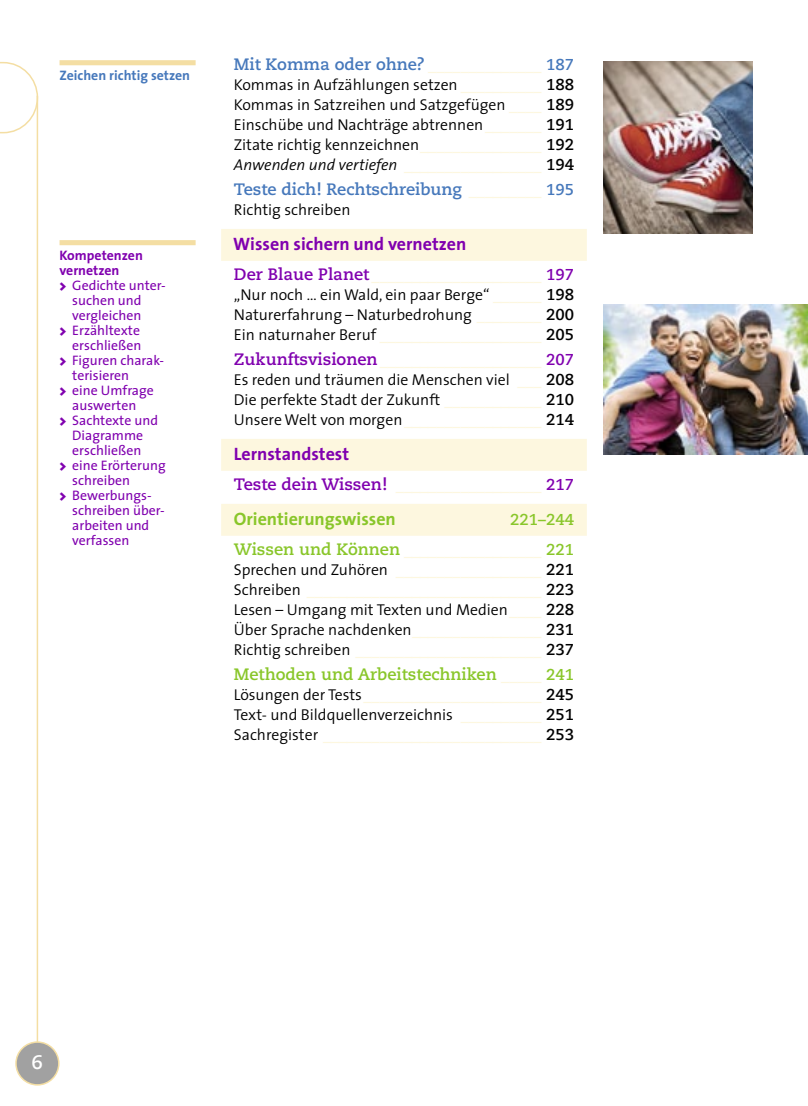
<style>
.page{position:relative;width:808px;height:1106px;background:#fff}
.page>*{position:absolute;margin:0;border:0;box-sizing:border-box;transform-origin:0 0}
.t1{font:700 19.5px "Caecilia LT Std";color:#fff}
._61_3_Inhalt_Stufe_1{font:18px "The Sans CV Bold";color:#8000af}
._61_4_Inhalt_Stufe_4{font:18px "The Sans CV Bold";color:#89c62a}
._62_2_Inhalt_Stufe_2{font:700 16.5px "Caecilia LT Std";color:#4678bb}
._62_4_Inhalt_Stufe_2{font:700 16.5px "Caecilia LT Std";color:#89c62a}
._63_Inhalt_Stufe_3{font:16.2px "The Sans CV";color:#fdf7df}
._62_3_Inhalt_Stufe_2{font:16.2px "The Sans CV";color:#fdf7df}
._62_4_Inhalt_Stufe_2-2{font:16.2px "The Sans CV";color:#fdf7df}
._63_Inhalt_Stufe_3-2{font:300 15.75px "The Sans CV Semi";color:#000}
._64_Inhalt_Stufe_4{font:italic 300 15.75px "The Sans CV Semi";color:#000}
._61_4_Inhalt_Stufe_4-2{font:700 15.75px "Caecilia LT Std";color:#89c62a}
.t2{font:13.8px "The Sans CV";color:#8000af}
.t3{font:13.8px "The Sans CV Bold";color:#4678bb}
.t4{font:13.8px "The Sans CV Bold";color:#8000af}
.s1{font-family:"The Sans CV Black"}
.s2{font-family:"The Sans CV";font-weight:400;font-size:16.2px;color:#fdf7df}
.s3{font-size:15.75px}
.s4{font-family:"Caecilia LT Std";font-weight:700}
.s5{font-family:"The Sans CV";font-weight:400;font-style:normal;font-size:16.2px;color:#fdf7df}
.s6{font-family:"Caecilia LT Std";font-weight:700;font-style:normal}
.s7{font-family:"Caecilia LT Std";font-weight:700;font-size:16.5px;color:#8000af}
.s8{font-family:"Caecilia LT Std";font-weight:700;font-size:16.5px;color:#89c62a}
</style>
<div class="page">
<hr style="left:37px;top:96px;width:1px;height:951px;background:#f4dea3">
<svg style="left:0;top:61px;width:39px;height:73px"></svg>
<div style="left:16px;top:1042px;width:43px;height:42px;background:#a1a1a1;border-radius:50%"></div>
<div style="left:15px;top:1041px;width:45px;height:44px;border:2px solid #f4dea3;border-radius:50%"></div>
<div style="left:221px;top:229px;width:366px;height:32px;background:#fdf7df"></div>
<div style="left:221px;top:439px;width:366px;height:32px;background:#fdf7df"></div>
<div style="left:221px;top:504px;width:366px;height:32px;background:#fdf7df"></div>
<div style="left:60px;top:60px;width:136px;height:5px;background:#f4dea3"></div>
<div style="left:60px;top:240px;width:136px;height:5px;background:#f4dea3"></div>
<img style="left:604px;top:62px;width:149px;height:172px">
<img style="left:604px;top:305px;width:204px;height:149px">
<p class="t3" style="left:60px;top:64px;width:132px">Zeichen richtig setzen</p>
<p class="t4" style="left:60px;top:244px;width:85px">Kompetenzen</p>
<p class="t4" style="left:60px;top:259px;width:61px">vernetzen</p>
<p class="t2" style="left:60px;top:274px;width:108px"><span class="s1">&gt;</span> Gedichte unter-</p>
<p class="t2" style="left:72px;top:289px;width:71px">suchen und</p>
<p class="t2" style="left:72px;top:304px;width:70px">vergleichen</p>
<p class="t2" style="left:60px;top:319px;width:82px"><span class="s1">&gt;</span> Erzähltexte</p>
<p class="t2" style="left:72px;top:334px;width:71px">erschließen</p>
<p class="t2" style="left:60px;top:349px;width:106px"><span class="s1">&gt;</span> Figuren charak-</p>
<p class="t2" style="left:72px;top:364px;width:58px">terisieren</p>
<p class="t2" style="left:60px;top:379px;width:96px"><span class="s1">&gt;</span> eine Umfrage</p>
<p class="t2" style="left:72px;top:394px;width:66px">auswerten</p>
<p class="t2" style="left:60px;top:409px;width:100px"><span class="s1">&gt;</span> Sachtexte und</p>
<p class="t2" style="left:72px;top:424px;width:72px">Diagramme</p>
<p class="t2" style="left:72px;top:439px;width:71px">erschließen</p>
<p class="t2" style="left:60px;top:454px;width:108px"><span class="s1">&gt;</span> eine Erörterung</p>
<p class="t2" style="left:72px;top:469px;width:59px">schreiben</p>
<p class="t2" style="left:60px;top:484px;width:94px"><span class="s1">&gt;</span> Bewerbungs-</p>
<p class="t2" style="left:72px;top:499px;width:94px">schreiben über-</p>
<p class="t2" style="left:72px;top:514px;width:79px">arbeiten und</p>
<p class="t2" style="left:72px;top:529px;width:59px">verfassen</p>
<p class="_62_2_Inhalt_Stufe_2" style="left:234px;top:55px;width:342px">Mit Komma oder ohne? <span class="s2">______________</span> <span class="s3">187</span></p>
<p class="_63_Inhalt_Stufe_3-2" style="left:234px;top:72px;width:342px">Kommas in Aufzählungen setzen <span class="s2">__________</span> <span class="s4">188</span></p>
<p class="_63_Inhalt_Stufe_3-2" style="left:234px;top:92px;width:342px">Kommas in Satzreihen und Satzgefügen <span class="s2">____</span> <span class="s4">189</span></p>
<p class="_63_Inhalt_Stufe_3-2" style="left:234px;top:112px;width:342px">Einschübe und Nachträge abtrennen<span class="s2">_______</span> <span class="s4">191</span></p>
<p class="_63_Inhalt_Stufe_3-2" style="left:234px;top:132px;width:342px">Zitate richtig kennzeichnen<span class="s2">_______________</span> <span class="s4">192</span></p>
<p class="_64_Inhalt_Stufe_4" style="left:234px;top:152px;width:342px">Anwenden und vertiefen <span class="s5">_________________</span> <span class="s6">194</span></p>
<p class="_62_2_Inhalt_Stufe_2" style="left:234px;top:180px;width:342px">Teste dich! Rechtschreibung <span class="s2">_________</span> <span class="s3">195</span></p>
<p class="_63_Inhalt_Stufe_3-2" style="left:234px;top:197px;width:118px">Richtig schreiben</p>
<p class="_61_3_Inhalt_Stufe_1" style="left:233px;top:229px;width:235px">Wissen sichern und vernetzen</p>
<p class="_62_3_Inhalt_Stufe_2" style="left:234px;top:260px;width:342px"><span class="s7">Der Blaue Planet</span> _____________________ <sub>197</sub></p>
<p class="_63_Inhalt_Stufe_3-2" style="left:234px;top:282px;width:342px">„Nur noch … ein Wald, ein paar Berge“ <span class="s2">______</span> <span class="s4">198</span></p>
<p class="_63_Inhalt_Stufe_3-2" style="left:234px;top:302px;width:342px">Naturerfahrung – Naturbedrohung <span class="s2">________</span> <span class="s4">200</span></p>
<p class="_63_Inhalt_Stufe_3" style="left:234px;top:320px;width:342px"><sub>Ein</sub> <sub>naturnaher</sub> <sub>Beruf</sub> ____________________ <sub>205</sub></p>
<p class="_62_3_Inhalt_Stufe_2" style="left:234px;top:345px;width:342px"><span class="s7">Zukunftsvisionen</span>____________________ <sub>207</sub></p>
<p class="_63_Inhalt_Stufe_3-2" style="left:234px;top:367px;width:342px">Es reden und träumen die Menschen viel <span class="s2">___</span> <span class="s4">208</span></p>
<p class="_63_Inhalt_Stufe_3-2" style="left:234px;top:387px;width:342px">Die perfekte Stadt der Zukunft <span class="s2">____________</span> <span class="s4">210</span></p>
<p class="_63_Inhalt_Stufe_3-2" style="left:234px;top:407px;width:342px">Unsere Welt von morgen<span class="s2">_________________</span> <span class="s4">214</span></p>
<p class="_61_3_Inhalt_Stufe_1" style="left:234px;top:439px;width:117px">Lernstandstest</p>
<p class="_62_3_Inhalt_Stufe_2" style="left:234px;top:469px;width:342px"><span class="s7">Teste dein Wissen!</span> __________________ <sub>217</sub></p>
<p class="_61_4_Inhalt_Stufe_4" style="left:234px;top:504px;width:163px">Orientierungswissen</p>
<p class="_61_4_Inhalt_Stufe_4-2" style="left:510px;top:510px;width:65px">221–244</p>
<p class="_62_4_Inhalt_Stufe_2-2" style="left:234px;top:534px;width:342px"><span class="s8">Wissen und Können</span> _________________ <sub>221</sub></p>
<p class="_63_Inhalt_Stufe_3-2" style="left:234px;top:556px;width:342px">Sprechen und Zuhören <span class="s2">__________________</span> <span class="s4">221</span></p>
<p class="_63_Inhalt_Stufe_3" style="left:234px;top:574px;width:342px"><sub>Schreiben</sub> _____________________________ <sub>223</sub></p>
<p class="_63_Inhalt_Stufe_3-2" style="left:234px;top:596px;width:342px">Lesen – Umgang mit Texten und Medien<span class="s2">____</span> <span class="s4">228</span></p>
<p class="_63_Inhalt_Stufe_3-2" style="left:234px;top:616px;width:342px">Über Sprache nachdenken<span class="s2">________________</span> <span class="s4">231</span></p>
<p class="_63_Inhalt_Stufe_3" style="left:234px;top:634px;width:342px"><sub>Richtig</sub> <sub>schreiben</sub> _______________________ <sub>237</sub></p>
<p class="_62_4_Inhalt_Stufe_2" style="left:234px;top:664px;width:342px">Methoden und Arbeitstechniken <span class="s2">_____</span> <span class="s3">241</span></p>
<p class="_63_Inhalt_Stufe_3" style="left:234px;top:679px;width:342px"><sub>Lösungen</sub> <sub>der</sub> <sub>Tests</sub>______________________ <sub>245</sub></p>
<p class="_63_Inhalt_Stufe_3-2" style="left:234px;top:701px;width:342px">Text- und Bildquellenverzeichnis <span class="s2">__________</span> <span class="s4">251</span></p>
<p class="_63_Inhalt_Stufe_3" style="left:234px;top:719px;width:342px"><sub>Sachregister</sub> ___________________________ <sub>253</sub></p>
<p class="t1" style="left:32px;top:1050px;width:13px">6</p>
</div>
